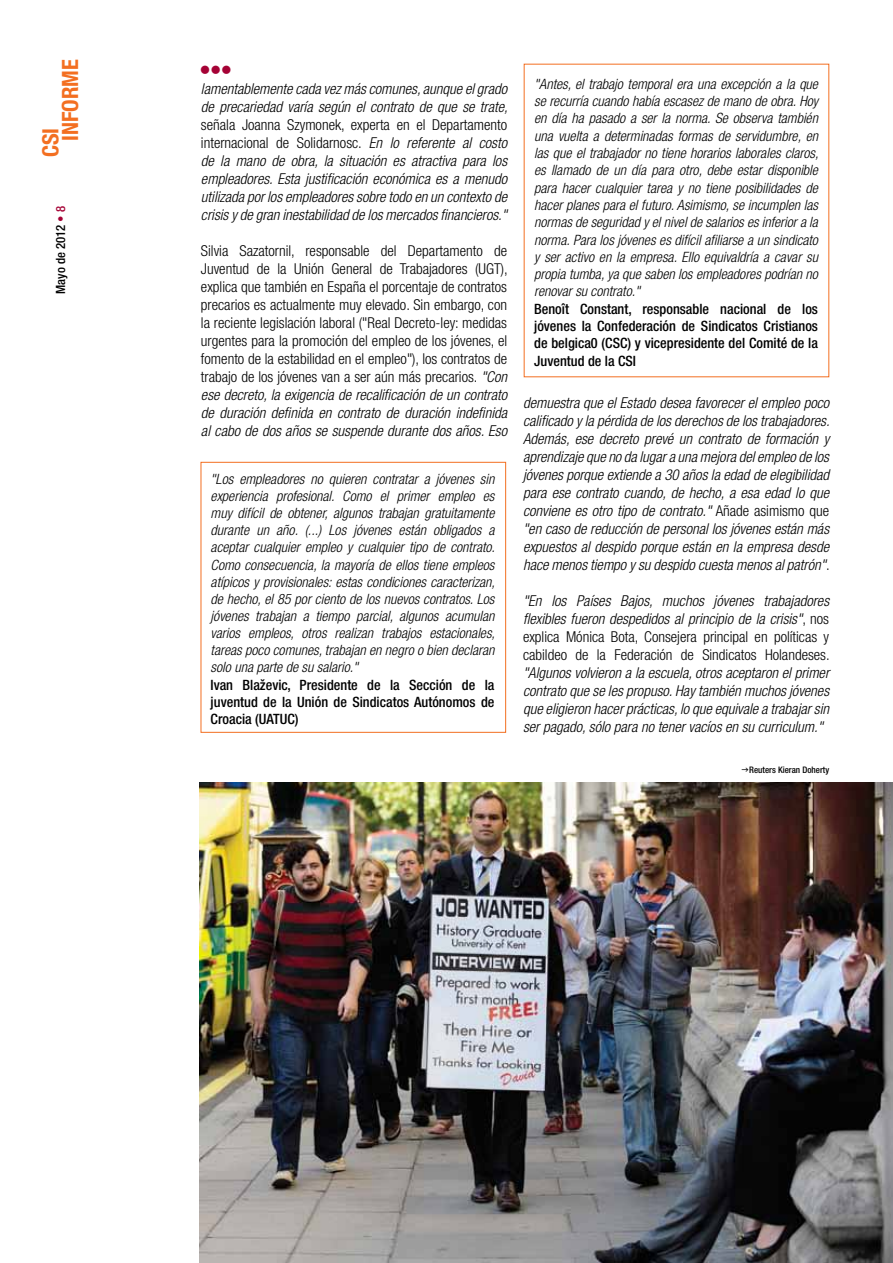
<style>
.page{position:relative;width:893px;height:1263px;background:#fff}
.page>*{position:absolute;margin:0;border:0;box-sizing:border-box;transform-origin:0 0}
.t1{font:700 condensed 22.5px/19.5px "Helvetica Neue LT Std";color:#f36f21}
.t2{font:italic 300 condensed 15px/18px "Helvetica Neue LT Std";color:#000;text-align:justify}
.t3{font:300 condensed 15px/18px "Helvetica Neue LT Std";color:#000;text-align:justify}
.t4{font:italic 300 condensed 14.25px/17.2px "Helvetica Neue LT Std";color:#000;text-align:justify}
.t5{font:500 condensed 14.25px/17.2px "Helvetica Neue LT Std";color:#000;text-align:justify}
.t6{font:14.25px "Wingdings";color:#a50235}
.t7{font:500 condensed 12.75px "Helvetica Neue LT Std";color:#000}
.t8{font:500 condensed 9px "Helvetica Neue LT Std";color:#000}
.s1{color:#a50235}
.s2{font-style:normal}
.s3{font-style:italic}
</style>
<div class="page">
<img style="left:200px;top:782px;width:693px;height:481px">
<div style="left:201px;top:462px;width:305px;height:271px;border:1px solid #f36f21"></div>
<h1 class="t1" style="left:41px;top:141px;width:81px;text-indent:-16px;rotate:-90deg">CSI<br>INFORME</h1>
<p class="t7" style="left:53px;top:294px;width:89px;rotate:-90deg">Mayo de 2012 <span class="s1">• 8</span></p>
<p class="t6" style="left:200px;top:62px;width:33px">●●●</p>
<p class="t2" style="left:201px;top:80px;width:308px">lamentablemente cada vez más comunes, aunque el grado de precariedad varía según el contrato de que se trate,</p>
<p class="t2" style="left:201px;top:116px;width:308px"><span class="s2">señala Joanna Szymonek, experta en el Departamento internacional de Solidarnosc.</span> En lo referente al costo de la mano de obra, la situación es atractiva para los empleadores. Esta justificación económica es a menudo utilizada por los empleadores sobre todo en un contexto de crisis y de gran inestabilidad de los mercados financieros."</p>
<p class="t3" style="left:201px;top:242px;width:308px">Silvia Sazatornil, responsable del Departamento de Juventud de la Unión General de Trabajadores (UGT), explica que también en España el porcentaje de contratos precarios es actualmente muy elevado. Sin embargo, con la reciente legislación laboral ("Real Decreto-ley: medidas urgentes para la promoción del empleo de los jóvenes, el fomento de la estabilidad en el empleo"), los contratos de trabajo de los jóvenes van a ser aún más precarios. <span class="s3">"Con ese decreto, la exigencia de recalificación de un contrato de duración definida en contrato de duración indefinida al cabo de dos años se suspende durante dos años. Eso</span></p>
<p class="t4" style="left:211px;top:471px;width:286px">"Los empleadores no quieren contratar a jóvenes sin experiencia profesional. Como el primer empleo es muy difícil de obtener, algunos trabajan gratuitamente durante un año. (...) Los jóvenes están obligados a aceptar cualquier empleo y cualquier tipo de contrato.<br>Como consecuencia, la mayoría de ellos tiene empleos atípicos y provisionales: estas condiciones caracterizan, de hecho, el 85 por ciento de los nuevos contratos. Los jóvenes trabajan a tiempo parcial, algunos acumulan varios empleos, otros realizan trabajos estacionales, tareas poco comunes, trabajan en negro o bien declaran solo una parte de su salario."</p>
<p class="t5" style="left:211px;top:676px;width:285px">Ivan Blaževic, Presidente de la Sección de la juventud de la Unión de Sindicatos Autónomos de Croacia (UATUC)</p>
<p class="t4" style="left:534px;top:76px;width:286px">"Antes, el trabajo temporal era una excepción a la que se recurría cuando había escasez de mano de obra. Hoy en día ha pasado a ser la norma. Se observa también una vuelta a determinadas formas de servidumbre, en las que el trabajador no tiene horarios laborales claros, es llamado de un día para otro, debe estar disponible para hacer cualquier tarea y no tiene posibilidades de hacer planes para el futuro. Asimismo, se incumplen las normas de seguridad y el nivel de salarios es inferior a la norma. Para los jóvenes es difícil afiliarse a un sindicato y ser activo en la empresa. Ello equivaldría a cavar su propia tumba, ya que saben los empleadores podrían no renovar su contrato."</p>
<p class="t5" style="left:534px;top:300px;width:285px">Benoît Constant, responsable nacional de los jóvenes la Confederación de Sindicatos Cristianos de belgica0 (CSC) y vicepresidente del Comité de la Juventud de la CSI</p>
<p class="t2" style="left:523px;top:394px;width:308px">demuestra que el Estado desea favorecer el empleo poco calificado y la pérdida de los derechos de los trabajadores.<br>Además, ese decreto prevé un contrato de formación y aprendizaje que no da lugar a una mejora del empleo de los jóvenes porque extiende a 30 años la edad de elegibilidad para ese contrato cuando, de hecho, a esa edad lo que conviene es otro tipo de contrato." <span class="s2">Añade asimismo que </span>"en caso de reducción de personal los jóvenes están más expuestos al despido porque están en la empresa desde hace menos tiempo y su despido cuesta menos al patrón"<span class="s2">.</span></p>
<p class="t3" style="left:523px;top:592px;width:308px"><span class="s3">"En los Países Bajos, muchos jóvenes trabajadores flexibles fueron despedidos al principio de la crisis"</span>, nos explica Mónica Bota, Consejera principal en políticas y cabildeo de la Federación de Sindicatos Holandeses.</p>
<p class="t2" style="left:523px;top:664px;width:308px">"Algunos volvieron a la escuela, otros aceptaron el primer contrato que se les propuso. Hay también muchos jóvenes que eligieron hacer prácticas, lo que equivale a trabajar sin ser pagado, sólo para no tener vacíos en su curriculum."</p>
<p class="t8" style="left:749px;top:764px;width:81px">Reuters Kieran Doherty</p>
</div>
